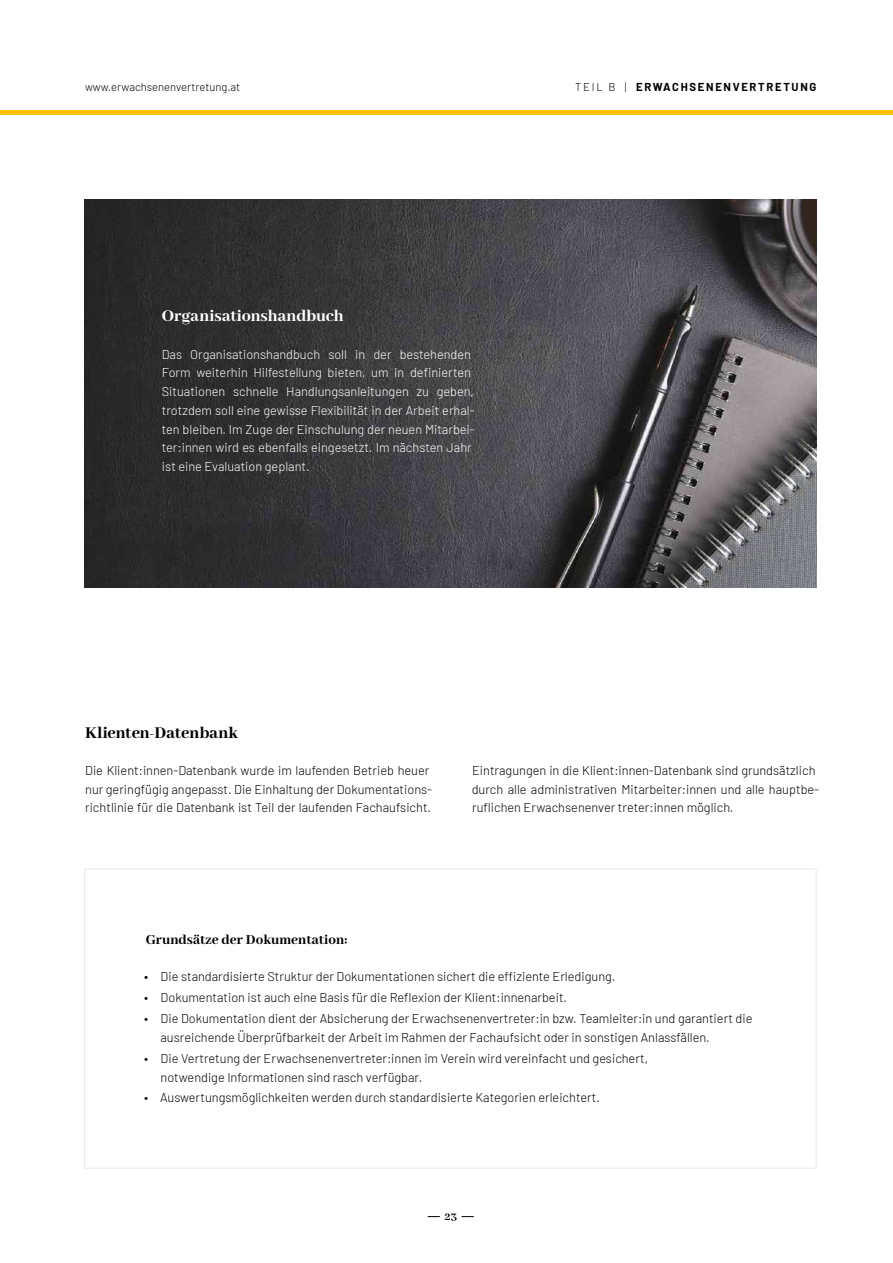
<style>
.page{position:relative;width:893px;height:1263px;background:#fff}
.page>*{position:absolute;margin:0;border:0;box-sizing:border-box;transform-origin:0 0}
.t1{font:800 18px "Abhaya Libre";color:#fff}
.t2{font:800 18px "Abhaya Libre";color:#000}
.t3{font:800 15px "Abhaya Libre";color:#000}
.t4{font:300 12.75px/18.8px "Barlow";color:#000}
.t5{font:300 12.75px/18.8px "Barlow";color:#fff}
.t6{font:800 12px "Abhaya Libre";color:#000}
.t7{font:300 11.25px "Barlow";color:#000}
.t8{font:700 11.25px "Barlow";letter-spacing:.15em;color:#000}
.s1{font-weight:300}
.s2{font-size:13.5px}
</style>
<div class="page">
<svg style="left:428px;top:1216px;width:12px;height:1px"></svg>
<svg style="left:462px;top:1216px;width:12px;height:1px"></svg>
<hr style="left:0;top:111px;width:893px;height:4px;background:#fdc300">
<img style="left:85px;top:200px;width:731px;height:387px">
<p class="t7" style="left:85px;top:79px;width:157px">www.erwachsenenvertretung.at</p>
<p class="t8" style="left:575px;top:78px;width:243px"><span class="s1">TEIL B |</span> ERWACHSENENVERTRETUNG</p>
<h1 class="t1" style="left:162px;top:306px;width:183px">Organisationshandbuch</h1>
<p class="t5" style="left:162px;top:344px;width:314px">Das Organisationshandbuch soll in der bestehenden Form weiterhin Hilfestellung bieten, um in definierten Situationen schnelle Handlungsanleitungen zu geben, trotzdem soll eine gewisse Flexibilität in der Arbeit erhal&shy;ten bleiben. Im Zuge der Einschulung der neuen Mitarbei&shy;ter:innen wird es ebenfalls eingesetzt. Im nächsten Jahr ist eine Evaluation geplant.</p>
<h1 class="t2" style="left:85px;top:723px;width:154px">Klienten-Datenbank</h1>
<p class="t4" style="left:85px;top:760px;width:349px">Die Klient:innen-Datenbank wurde im laufenden Betrieb heuer nur geringfügig angepasst. Die Einhaltung der Dokumentations&shy;richtlinie für die Datenbank ist Teil der laufenden Fachaufsicht.</p>
<p class="t4" style="left:472px;top:760px;width:349px">Eintragungen in die Klient:innen-Datenbank sind grundsätzlich durch alle administrativen Mitarbeiter:innen und alle hauptbe&shy;ruflichen Erwachsenenver treter:innen möglich.</p>
<p class="t3" style="left:146px;top:931px;width:203px">Grundsätze der Dokumentation:</p>
<p class="t4" style="left:144px;top:966px;width:473px"><span class="s2">•</span> Die standardisierte Struktur der Dokumentationen sichert die effiziente Erledigung.</p>
<p class="t4" style="left:144px;top:987px;width:425px"><span class="s2">•</span> Dokumentation ist auch eine Basis für die Reflexion der Klient:innenarbeit.</p>
<p class="t4" style="left:160px;top:1008px;width:593px;text-indent:-16px"><span class="s2">•</span> Die Dokumentation dient der Absicherung der Erwachsenenvertreter:in bzw. Teamleiter:in und garantiert die ausreichende Überprüfbarkeit der Arbeit im Rahmen der Fachaufsicht oder in sonstigen Anlassfällen.</p>
<p class="t4" style="left:161px;top:1048px;width:489px;text-indent:-17px"><span class="s2">•</span> Die Vertretung der Erwachsenenvertreter:innen im Verein wird vereinfacht und gesichert, notwendige Informationen sind rasch verfügbar.</p>
<p class="t4" style="left:144px;top:1087px;width:457px"><span class="s2">•</span> Auswertungsmöglichkeiten werden durch standardisierte Kategorien erleichtert.</p>
<p class="t6" style="left:445px;top:1210px;width:14px">23</p>
</div>
